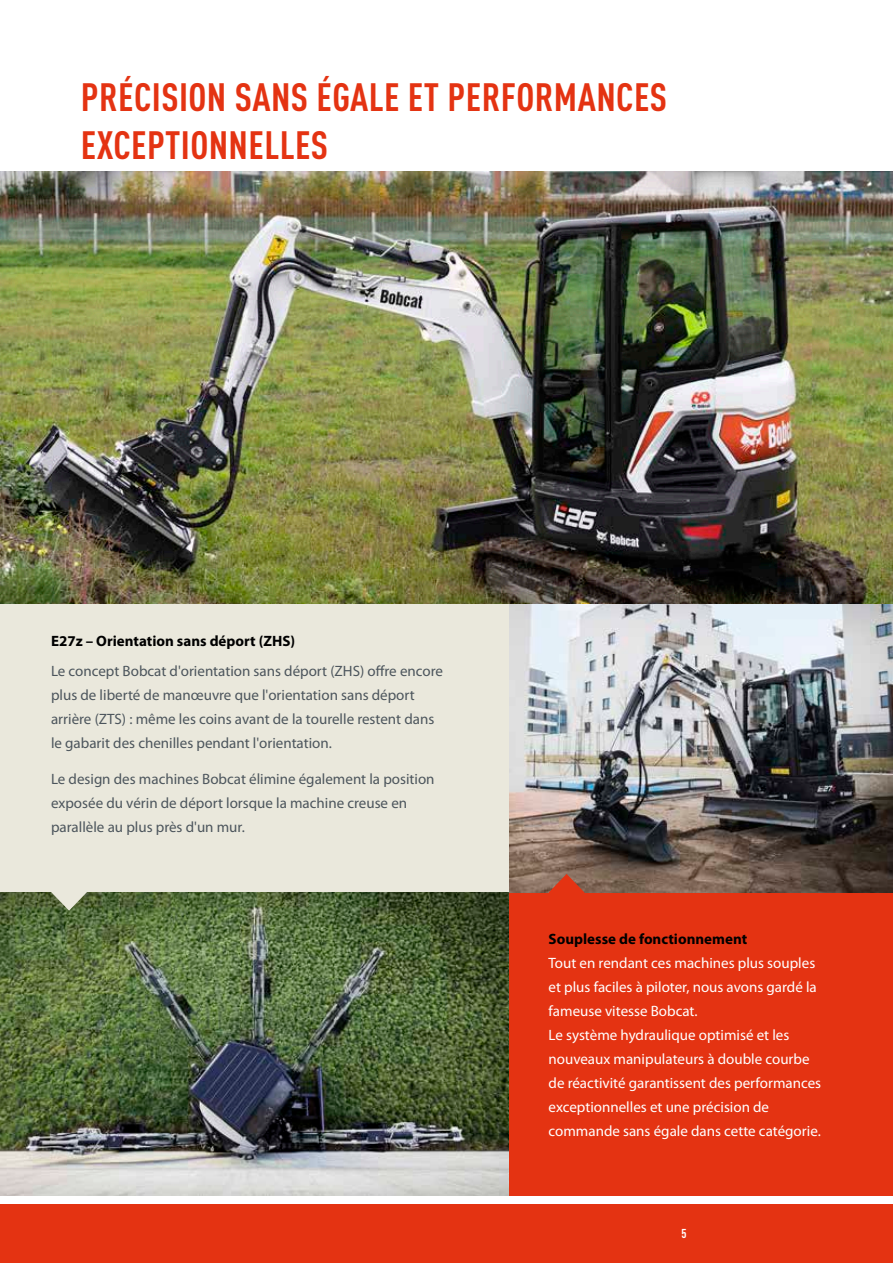
<style>
.page{position:relative;width:893px;height:1263px;background:#fff}
.page>*{position:absolute;margin:0;border:0;box-sizing:border-box;transform-origin:0 0}
.t1{font:700 condensed 39px/48px "DIN Pro";letter-spacing:.01em;color:#e43312}
.t2{font:15px/24px "Myriad Pro";color:#4c555c}
.t3{font:15px/24px "Myriad Pro";color:#fff}
.t4{font:700 15px "Myriad Pro";color:#000}
.t5{font:700 condensed 12.75px "DIN Pro";color:#fff}
</style>
<div class="page">
<div style="left:0;top:1204px;width:893px;height:59px;background:#e43312"></div>
<div style="left:488px;top:881px;width:405px;height:314px;background:#e43312"></div>
<img style="left:509px;top:604px;width:384px;height:288px">
<div style="left:0;top:603px;width:509px;height:289px;background:#eae8dc"></div>
<img style="left:0;top:892px;width:509px;height:303px">
<svg style="left:549px;top:874px;width:36px;height:19px"></svg>
<svg style="left:51px;top:892px;width:36px;height:19px"></svg>
<img style="left:0;top:172px;width:893px;height:432px">
<h1 class="t1" style="left:81px;top:69px;width:588px">PRÉCISION SANS ÉGALE ET PERFORMANCES<br>EXCEPTIONNELLES</h1>
<p class="t4" style="left:51px;top:631px;width:246px">E27z – Orientation sans déport (ZHS)</p>
<p class="t2" style="left:51px;top:659px;width:393px">Le concept Bobcat d'orientation sans déport (ZHS) offre encore plus de liberté de manœuvre que l'orientation sans déport arrière (ZTS) : même les coins avant de la tourelle restent dans le gabarit des chenilles pendant l'orientation.</p>
<p class="t2" style="left:51px;top:767px;width:385px">Le design des machines Bobcat élimine également la position exposée du vérin de déport lorsque la machine creuse en parallèle au plus près d'un mur.</p>
<p class="t4" style="left:549px;top:929px;width:200px">Souplesse de fonctionnement</p>
<p class="t3" style="left:549px;top:950px;width:274px">Tout en rendant ces machines plus souples et plus faciles à piloter, nous avons gardé la fameuse vitesse Bobcat.<br>Le système hydraulique optimisé et les nouveaux manipulateurs à double courbe de réactivité garantissent des performances exceptionnelles et une précision de commande sans égale dans cette catégorie.</p>
<p class="t5" style="left:681px;top:1224px;width:7px">5</p>
</div>
